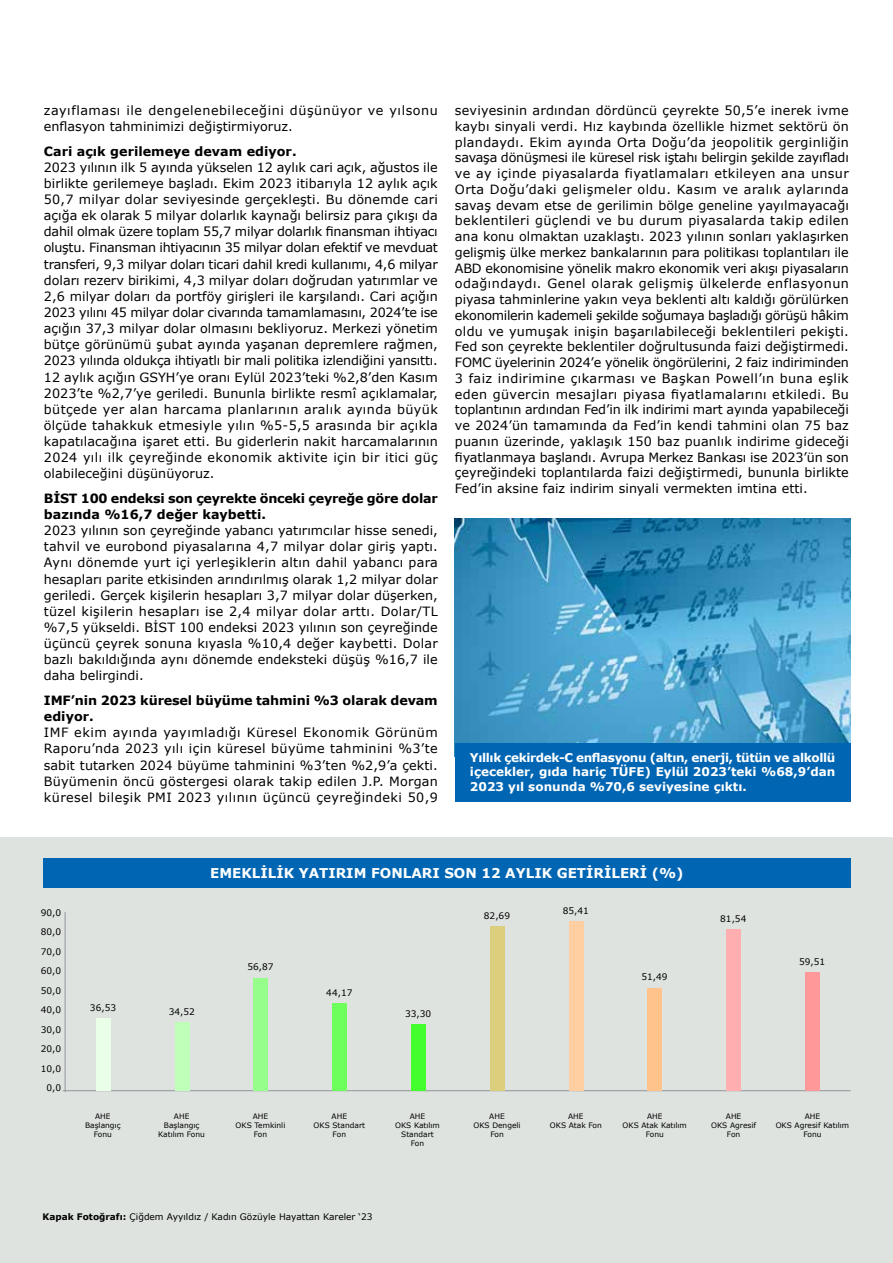
<style>
.page{position:relative;width:893px;height:1263px;background:#fff}
.page>*{position:absolute;margin:0;border:0;box-sizing:border-box;transform-origin:0 0}
.t1{font:700 13.5px "Verdana";color:#fff}
.t2{font:12.75px/16.2px "Verdana";letter-spacing:.005em;color:#000;text-align:justify}
.t3{font:700 12.75px/16.2px "Verdana";letter-spacing:-.01em;color:#000}
.t4{font:12.75px/16.2px "Verdana";letter-spacing:.04em;color:#000}
.t5{font:700 12px/14.2px "Verdana";color:#fff;text-align:justify}
.t6{font:9px/19.5px "Verdana";color:#000;text-align:right}
.t7{font:7.5px/9px "Verdana";color:#000;text-align:center}
.s1{font-weight:700}
</style>
<div class="page">
<div style="left:0;top:838px;width:892px;height:425px;background:#dee3e0"></div>
<div style="left:43px;top:858px;width:808px;height:30px;background:#0066b3"></div>
<hr style="left:65px;top:912px;width:1px;height:180px;background:#939598">
<img style="left:455px;top:519px;width:395px;height:224px">
<div style="left:455px;top:743px;width:395px;height:58px;background:#0066b3"></div>
<hr style="left:63px;top:1090px;width:788px;height:1px;background:#939598">
<div style="left:96px;top:1018px;width:14px;height:73px;background:#e9ffe7"></div>
<div style="left:175px;top:1022px;width:14px;height:69px;background:#c0ffb9"></div>
<div style="left:254px;top:978px;width:14px;height:113px;background:#96ff8b"></div>
<div style="left:333px;top:1003px;width:14px;height:88px;background:#6dff5c"></div>
<div style="left:411px;top:1025px;width:15px;height:66px;background:#43ff2e"></div>
<div style="left:490px;top:927px;width:14px;height:164px;background:#dbce7d"></div>
<div style="left:569px;top:921px;width:14px;height:170px;background:#ffcfa2"></div>
<div style="left:648px;top:989px;width:14px;height:102px;background:#ffc38b"></div>
<div style="left:727px;top:929px;width:14px;height:162px;background:#ffafaf"></div>
<div style="left:805px;top:973px;width:15px;height:118px;background:#ff9898"></div>
<p class="t4" style="left:44px;top:102px;width:395px">zayıflaması ile dengelenebileceğini düşünüyor ve yılsonu enflasyon tahminimizi değiştirmiyoruz.</p>
<p class="t3" style="left:44px;top:143px;width:254px">Cari açık gerilemeye devam ediyor.</p>
<p class="t2" style="left:44px;top:159px;width:396px">2023 yılının ilk 5 ayında yükselen 12 aylık cari açık, ağustos ile birlikte gerilemeye başladı. Ekim 2023 itibarıyla 12 aylık açık 50,7 milyar dolar seviyesinde gerçekleşti. Bu dönemde cari açığa ek olarak 5 milyar dolarlık kaynağı belirsiz para çıkışı da dahil olmak üzere toplam 55,7 milyar dolarlık finansman ihtiyacı oluştu. Finansman ihtiyacının 35 milyar doları efektif ve mevduat transferi, 9,3 milyar doları ticari dahil kredi kullanımı, 4,6 milyar doları rezerv birikimi, 4,3 milyar doları doğrudan yatırımlar ve 2,6 milyar doları da portföy girişleri ile karşılandı. Cari açığın 2023 yılını 45 milyar dolar civarında tamamlamasını, 2024’te ise açığın 37,3 milyar dolar olmasını bekliyoruz. Merkezi yönetim bütçe görünümü şubat ayında yaşanan depremlere rağmen, 2023 yılında oldukça ihtiyatlı bir mali politika izlendiğini yansıttı.<br>12 aylık açığın GSYH’ye oranı Eylül 2023’teki %2,8’den Kasım 2023’te %2,7’ye geriledi. Bununla birlikte resmî açıklamalar, bütçede yer alan harcama planlarının aralık ayında büyük ölçüde tahakkuk etmesiyle yılın %5-5,5 arasında bir açıkla kapatılacağına işaret etti. Bu giderlerin nakit harcamalarının 2024 yılı ilk çeyreğinde ekonomik aktivite için bir itici güç olabileceğini düşünüyoruz.</p>
<p class="t3" style="left:44px;top:490px;width:395px">BİST 100 endeksi son çeyrekte önceki çeyreğe göre dolar bazında %16,7 değer kaybetti.</p>
<p class="t2" style="left:44px;top:522px;width:395px">2023 yılının son çeyreğinde yabancı yatırımcılar hisse senedi, tahvil ve eurobond piyasalarına 4,7 milyar dolar giriş yaptı.<br>Aynı dönemde yurt içi yerleşiklerin altın dahil yabancı para hesapları parite etkisinden arındırılmış olarak 1,2 milyar dolar geriledi. Gerçek kişilerin hesapları 3,7 milyar dolar düşerken, tüzel kişilerin hesapları ise 2,4 milyar dolar arttı. Dolar/TL %7,5 yükseldi. BİST 100 endeksi 2023 yılının son çeyreğinde üçüncü çeyrek sonuna kıyasla %10,4 değer kaybetti. Dolar bazlı bakıldığında aynı dönemde endeksteki düşüş %16,7 ile daha belirgindi.</p>
<p class="t3" style="left:44px;top:692px;width:395px">IMF’nin 2023 küresel büyüme tahmini %3 olarak devam ediyor.</p>
<p class="t2" style="left:44px;top:724px;width:396px">IMF ekim ayında yayımladığı Küresel Ekonomik Görünüm Raporu’nda 2023 yılı için küresel büyüme tahminini %3’te sabit tutarken 2024 büyüme tahminini %3’ten %2,9’a çekti.<br>Büyümenin öncü göstergesi olarak takip edilen J.P. Morgan küresel bileşik PMI 2023 yılının üçüncü çeyreğindeki 50,9</p>
<p class="t2" style="left:455px;top:102px;width:395px;line-height:15.8px">seviyesinin ardından dördüncü çeyrekte 50,5’e inerek ivme kaybı sinyali verdi. Hız kaybında özellikle hizmet sektörü ön plandaydı. Ekim ayında Orta Doğu’da jeopolitik gerginliğin savaşa dönüşmesi ile küresel risk iştahı belirgin şekilde zayıfladı ve ay içinde piyasalarda fiyatlamaları etkileyen ana unsur Orta Doğu’daki gelişmeler oldu. Kasım ve aralık aylarında savaş devam etse de gerilimin bölge geneline yayılmayacağı beklentileri güçlendi ve bu durum piyasalarda takip edilen ana konu olmaktan uzaklaştı. 2023 yılının sonları yaklaşırken gelişmiş ülke merkez bankalarının para politikası toplantıları ile ABD ekonomisine yönelik makro ekonomik veri akışı piyasaların odağındaydı. Genel olarak gelişmiş ülkelerde enflasyonun piyasa tahminlerine yakın veya beklenti altı kaldığı görülürken ekonomilerin kademeli şekilde soğumaya başladığı görüşü hâkim oldu ve yumuşak inişin başarılabileceği beklentileri pekişti.<br>Fed son çeyrekte beklentiler doğrultusunda faizi değiştirmedi.<br>FOMC üyelerinin 2024’e yönelik öngörülerini, 2 faiz indiriminden 3 faiz indirimine çıkarması ve Başkan Powell’ın buna eşlik eden güvercin mesajları piyasa fiyatlamalarını etkiledi. Bu toplantının ardından Fed’in ilk indirimi mart ayında yapabileceği ve 2024’ün tamamında da Fed’in kendi tahmini olan 75 baz puanın üzerinde, yaklaşık 150 baz puanlık indirime gideceği fiyatlanmaya başlandı. Avrupa Merkez Bankası ise 2023’ün son çeyreğindeki toplantılarda faizi değiştirmedi, bununla birlikte Fed’in aksine faiz indirim sinyali vermekten imtina etti.</p>
<p class="t5" style="left:470px;top:750px;width:367px">Yıllık çekirdek-C enflasyonu (altın, enerji, tütün ve alkollü içecekler, gıda hariç TÜFE) Eylül 2023’teki %68,9’dan 2023 yıl sonunda %70,6 seviyesine çıktı.</p>
<p class="t6" style="left:41px;top:903px;width:22px">90,0<br>80,0<br>70,0<br>60,0<br>50,0<br>40,0<br>30,0<br>20,0<br>10,0<br>0,0</p>
<p class="t1" style="left:210px;top:865px;width:475px">EMEKLİLİK YATIRIM FONLARI SON 12 AYLIK GETİRİLERİ (%)</p>
<p class="t6" style="left:484px;top:906px;width:28px">82,69</p>
<p class="t6" style="left:563px;top:900px;width:28px">85,41</p>
<p class="t6" style="left:90px;top:997px;width:28px">36,53</p>
<p class="t6" style="left:169px;top:1002px;width:28px">34,52</p>
<p class="t6" style="left:247px;top:957px;width:28px">56,87</p>
<p class="t6" style="left:326px;top:983px;width:28px">44,17</p>
<p class="t6" style="left:405px;top:1004px;width:28px">33,30</p>
<p class="t6" style="left:641px;top:967px;width:28px">51,49</p>
<p class="t6" style="left:720px;top:908px;width:28px">81,54</p>
<p class="t6" style="left:799px;top:952px;width:28px">59,51</p>
<p class="t7" style="left:85px;top:1111px;width:37px">AHE<br>Başlangıç<br>Fonu</p>
<p class="t7" style="left:158px;top:1111px;width:48px">AHE<br>Başlangıç<br>Katılım Fonu</p>
<p class="t7" style="left:236px;top:1111px;width:51px">AHE<br>OKS Temkinli<br>Fon</p>
<p class="t7" style="left:314px;top:1111px;width:53px">AHE<br>OKS Standart<br>Fon</p>
<p class="t7" style="left:395px;top:1111px;width:46px">AHE<br>OKS Katılım<br>Standart<br>Fon</p>
<p class="t7" style="left:473px;top:1111px;width:49px">AHE<br>OKS Dengeli<br>Fon</p>
<p class="t7" style="left:550px;top:1111px;width:53px">AHE<br>OKS Atak Fon</p>
<p class="t7" style="left:623px;top:1111px;width:66px">AHE<br>OKS Atak Katılım<br>Fonu</p>
<p class="t7" style="left:711px;top:1111px;width:46px">AHE<br>OKS Agresif<br>Fon</p>
<p class="t7" style="left:776px;top:1111px;width:75px">AHE<br>OKS Agresif Katılım<br>Fonu</p>
<p class="t6" style="left:43px;top:1207px;width:331px"><span class="s1">Kapak Fotoğrafı:</span> Çiğdem Ayyıldız / Kadın Gözüyle Hayattan Kareler ‘23</p>
</div>
